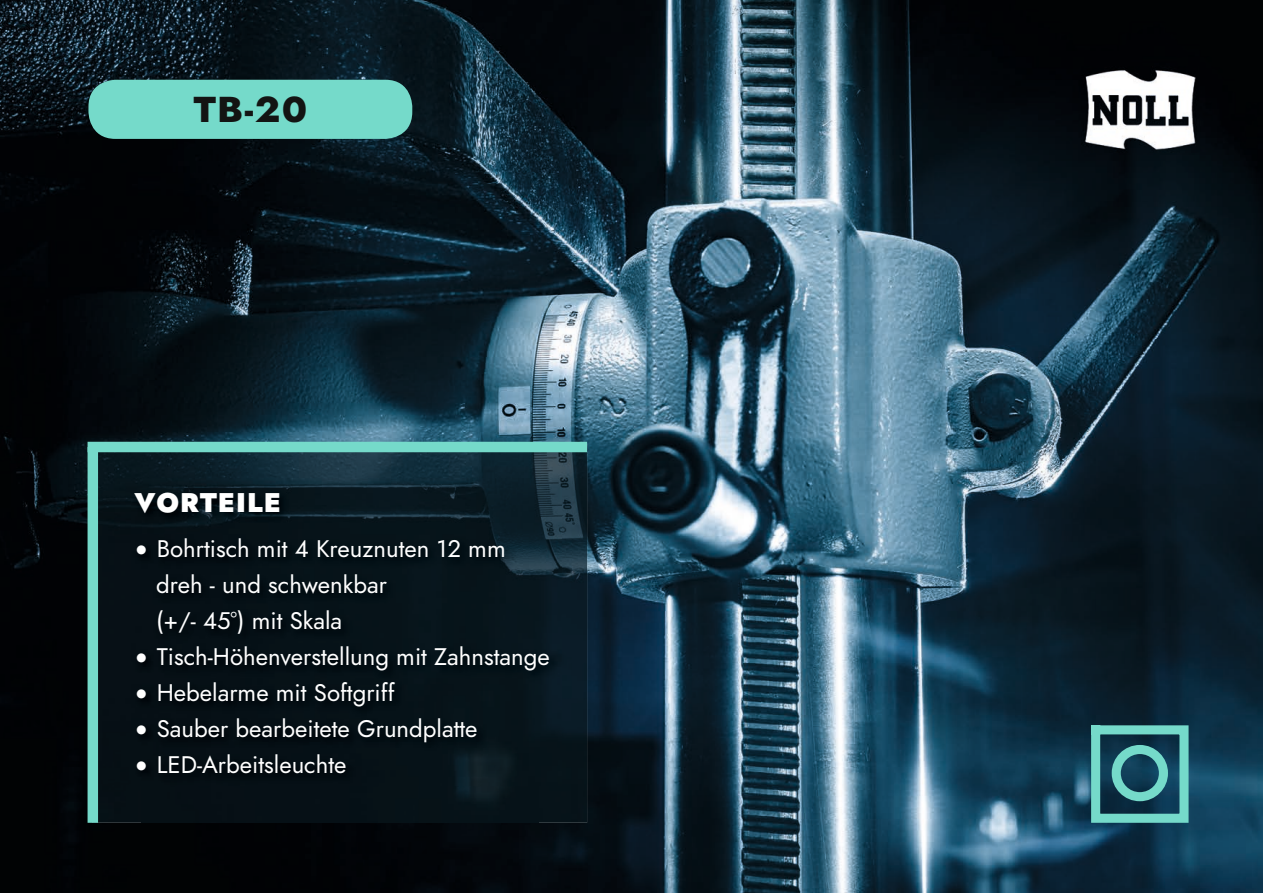
<style>
.page{position:relative;width:1263px;height:893px;background:#fff}
.page>*{position:absolute;margin:0;border:0;box-sizing:border-box;transform-origin:0 0}
.t1{font:800 36px "Jost";color:#131413;scale:1.04 1}
.t2{font:900 27px "Jost";letter-spacing:.04em;color:#fff}
.t3{font:24px/36px "Jost";color:#fff}
.s1{font-family:"Lato"}
</style>
<div class="page">
<img style="left:0;top:0;width:1263px;height:893px">
<img style="left:98px;top:452px;width:489px;height:39px">
<div style="left:98px;top:491px;width:43px;height:332px;background:#071016"></div>
<img style="left:538px;top:491px;width:49px;height:332px">
<div style="left:141px;top:785px;width:397px;height:38px;background:#061016"></div>
<img style="left:131px;top:488px;width:430px;height:297px">
<div style="left:88px;top:442px;width:499px;height:10px;background:#75daca"></div>
<div style="left:88px;top:447px;width:10px;height:376px;background:#75daca"></div>
<img style="left:1081px;top:66px;width:117px;height:86px">
<div style="left:88px;top:80px;width:324px;height:59px;background:#75daca;border-radius:27px"></div>
<svg style="left:1082px;top:716px;width:111px;height:111px;background:#2d6873"></svg>
<div style="left:1112px;top:745px;width:56px;height:56px;border:9px solid #75daca;border-radius:50%"></div>
<h1 class="t1" style="left:194px;top:83px;width:111px">TB-20</h1>
<p class="t2" style="left:135px;top:483px;width:148px">VORTEILE</p>
<p class="t3" style="left:156px;top:531px;width:351px;text-indent:-22px"><span class="s1">•</span> Bohrtisch mit 4 Kreuznuten 12 mm dreh - und schwenkbar<br>(+/- 45°) mit Skala</p>
<p class="t3" style="left:135px;top:639px;width:417px"><span class="s1">•</span> Tisch-Höhenverstellung mit Zahnstange</p>
<p class="t3" style="left:135px;top:675px;width:262px"><span class="s1">•</span> Hebelarme mit Softgriff</p>
<p class="t3" style="left:135px;top:711px;width:345px"><span class="s1">•</span> Sauber bearbeitete Grundplatte</p>
<p class="t3" style="left:135px;top:747px;width:213px"><span class="s1">•</span> LED-Arbeitsleuchte</p>
</div>
